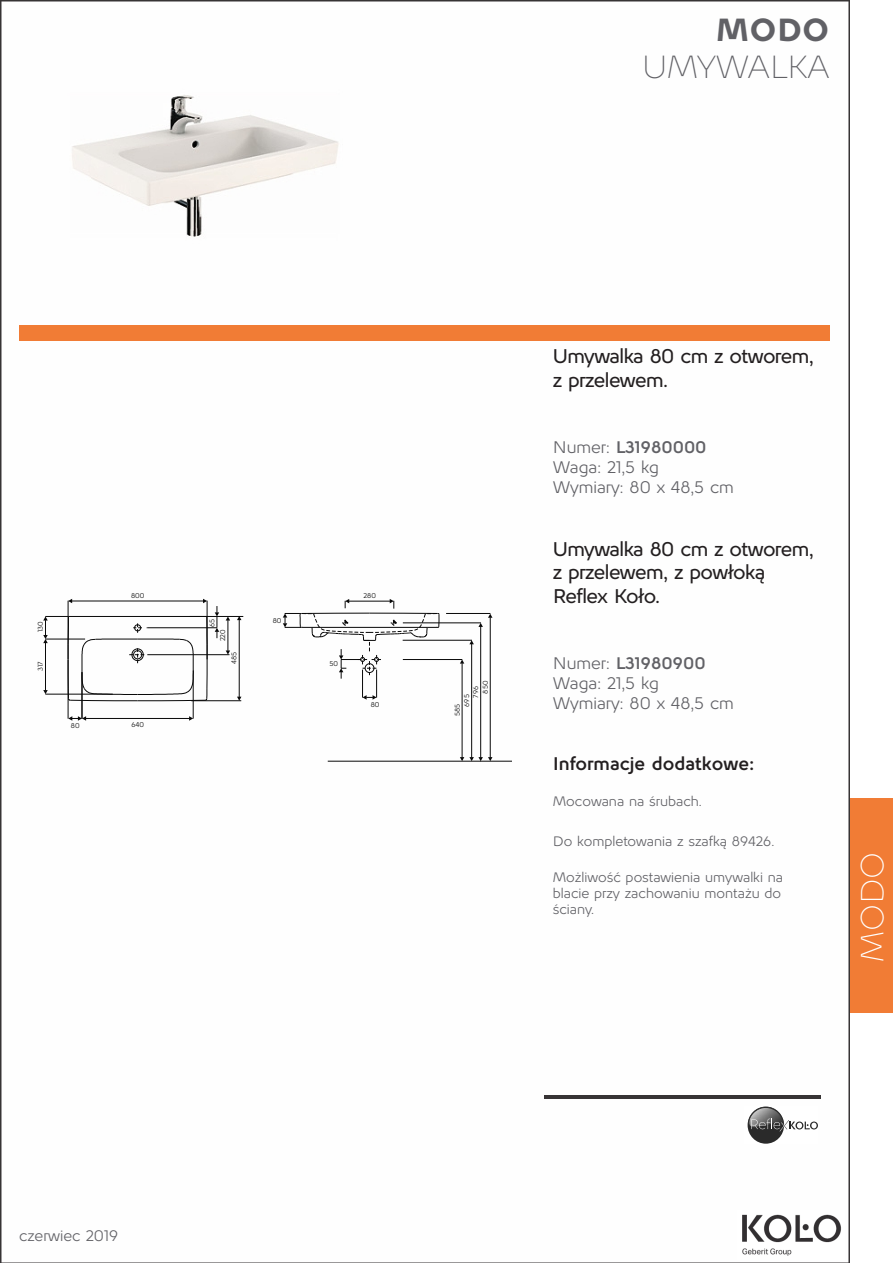
<style>
.page{position:relative;width:893px;height:1263px;background:#fff}
.page>*{position:absolute;margin:0;border:0;box-sizing:border-box;transform-origin:0 0}
.t1{font:300 31.5px "Kolo";color:#616166}
.t2{font:900 31.5px "Kolo";color:#616166}
.t3{font:300 31.5px "Kolo";color:#fff}
.t4{font:500 19.5px/23.4px "Kolo";letter-spacing:-.03em;color:#231f20}
.t5{font:700 18px "Kolo";color:#231f20}
.t6{font:16.5px "Kolo";color:#616166}
.t7{font:700 16.5px "Kolo";color:#616166}
.t8{font:15px "Kolo";color:#616166}
.t9{font:13.5px/16.2px "Kolo";color:#616166}
.t10{font:6.75px "Kolo";color:#000}
.s1{font-weight:400}
</style>
<div class="page">
<div style="left:849px;top:798px;width:44px;height:215px;background:#f17c35"></div>
<img style="left:0;top:0;width:849px;height:1263px">
<div style="left:19px;top:325px;width:810px;height:15px;background:#f17c35"></div>
<img style="left:545px;top:1095px;width:276px;height:3px">
<img style="left:737px;top:1210px;width:107px;height:49px">
<svg style="left:745px;top:1106px;width:73px;height:38px"></svg>
<img style="left:66px;top:80px;width:277px;height:163px">
<hr style="left:446px;top:613px;width:44px;height:1px;background:#090909">
<hr style="left:328px;top:761px;width:183px;height:1px;background:#090909">
<hr style="left:490px;top:617px;width:1px;height:140px;background:#090909">
<hr style="left:403px;top:623px;width:78px;height:1px;background:#090909">
<hr style="left:480px;top:627px;width:1px;height:130px;background:#090909">
<svg style="left:478px;top:614px;width:14px;height:13px"></svg>
<hr style="left:403px;top:640px;width:69px;height:1px;background:#090909">
<hr style="left:471px;top:644px;width:1px;height:113px;background:#090909">
<svg style="left:469px;top:640px;width:5px;height:4px"></svg>
<hr style="left:403px;top:659px;width:59px;height:1px;background:#090909">
<hr style="left:462px;top:663px;width:1px;height:94px;background:#090909">
<svg style="left:460px;top:757px;width:32px;height:5px"></svg>
<svg style="left:460px;top:659px;width:4px;height:5px"></svg>
<hr style="left:68px;top:601px;width:1px;height:58px;background:#090909">
<hr style="left:207px;top:601px;width:1px;height:58px;background:#090909">
<hr style="left:72px;top:601px;width:131px;height:1px;background:#090909">
<svg style="left:68px;top:599px;width:4px;height:4px"></svg>
<svg style="left:203px;top:599px;width:4px;height:4px"></svg>
<hr style="left:147px;top:627px;width:70px;height:1px;background:#090909">
<svg style="left:215px;top:606px;width:4px;height:32px"></svg>
<hr style="left:147px;top:654px;width:83px;height:1px;background:#090909">
<hr style="left:228px;top:620px;width:1px;height:31px;background:#090909">
<svg style="left:226px;top:650px;width:4px;height:4px"></svg>
<svg style="left:226px;top:617px;width:4px;height:3px"></svg>
<hr style="left:191px;top:700px;width:50px;height:1px;background:#090909">
<hr style="left:190px;top:616px;width:53px;height:1px;background:#090909">
<hr style="left:239px;top:620px;width:1px;height:77px;background:#090909">
<svg style="left:237px;top:697px;width:4px;height:4px"></svg>
<svg style="left:237px;top:617px;width:4px;height:3px"></svg>
<hr style="left:193px;top:670px;width:1px;height:49px;background:#090909">
<hr style="left:86px;top:718px;width:103px;height:1px;background:#090909">
<svg style="left:189px;top:716px;width:4px;height:5px"></svg>
<hr style="left:68px;top:660px;width:1px;height:59px;background:#090909">
<hr style="left:82px;top:672px;width:1px;height:47px;background:#090909">
<svg style="left:68px;top:716px;width:18px;height:5px"></svg>
<svg style="left:43px;top:616px;width:165px;height:85px"></svg>
<svg style="left:283px;top:599px;width:157px;height:101px"></svg>
<p class="t2" style="left:716px;top:7px;width:115px">MODO</p>
<p class="t1" style="left:643px;top:45px;width:188px">UMYWALKA</p>
<p class="t10" style="left:37px;top:632px;width:12px;rotate:-90deg">130</p>
<p class="t10" style="left:38px;top:671px;width:11px;rotate:-90deg">317</p>
<p class="t10" style="left:131px;top:593px;width:15px">800</p>
<p class="t10" style="left:71px;top:722px;width:10px">80</p>
<p class="t10" style="left:132px;top:721px;width:14px">640</p>
<p class="t10" style="left:209px;top:627px;width:10px;rotate:-90deg">65</p>
<p class="t10" style="left:220px;top:641px;width:13px;rotate:-90deg">220</p>
<p class="t10" style="left:231px;top:664px;width:14px;rotate:-90deg">84 5</p>
<p class="t10" style="left:273px;top:618px;width:10px">80</p>
<p class="t10" style="left:329px;top:661px;width:10px">50</p>
<p class="t10" style="left:363px;top:593px;width:14px">280</p>
<p class="t10" style="left:473px;top:697px;width:13px;rotate:-90deg">796</p>
<p class="t10" style="left:483px;top:694px;width:14px;rotate:-90deg">850</p>
<p class="t10" style="left:464px;top:707px;width:14px;rotate:-90deg">695</p>
<p class="t10" style="left:371px;top:701px;width:10px">80</p>
<p class="t10" style="left:454px;top:716px;width:14px;rotate:-90deg">585</p>
<p class="t4" style="left:553px;top:345px;width:263px">Umywalka 80 cm z otworem, z przelewem.</p>
<p class="t7" style="left:553px;top:436px;width:155px"><span class="s1">Numer:</span> L31980000</p>
<p class="t6" style="left:553px;top:456px;width:108px">Waga: 21,5 kg</p>
<p class="t6" style="left:553px;top:476px;width:182px">Wymiary: 80 x 48,5 cm</p>
<p class="t4" style="left:553px;top:537px;width:263px">Umywalka 80 cm z otworem, z przelewem, z powłoką<br>Reflex Koło.</p>
<p class="t7" style="left:553px;top:652px;width:154px"><span class="s1">Numer:</span> L31980900</p>
<p class="t6" style="left:553px;top:672px;width:108px">Waga: 21,5 kg</p>
<p class="t6" style="left:553px;top:692px;width:182px">Wymiary: 80 x 48,5 cm</p>
<h3 class="t5" style="left:553px;top:751px;width:203px">Informacje dodatkowe:</h3>
<p class="t9" style="left:553px;top:793px;width:151px">Mocowana na śrubach.</p>
<p class="t9" style="left:553px;top:833px;width:223px">Do kompletowania z szafką 89426.</p>
<p class="t9" style="left:553px;top:869px;width:232px">Możliwość postawienia umywalki na blacie przy zachowaniu montażu do ściany.</p>
<p class="t3" style="left:851px;top:962px;width:112px;rotate:-90deg">MODO</p>
<p class="t8" style="left:19px;top:1225px;width:100px">czerwiec 2019</p>
</div>
